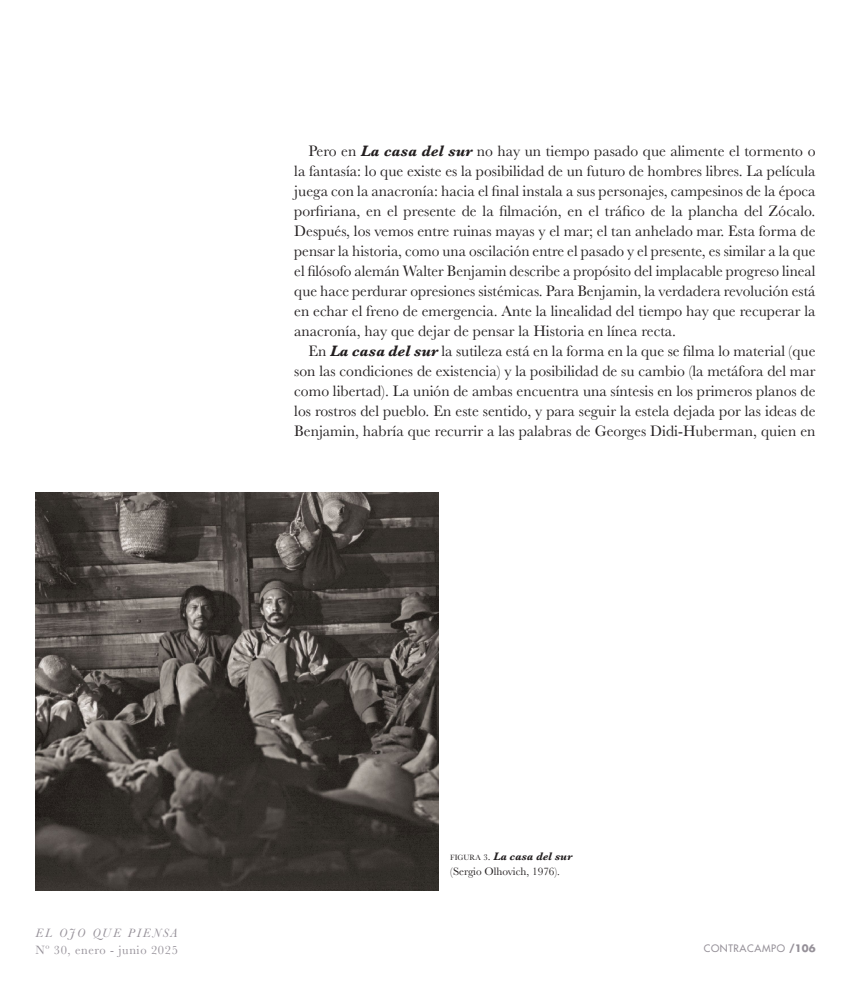
<style>
.page{position:relative;width:851px;height:993px;background:#fff}
.page>*{position:absolute;margin:0;border:0;box-sizing:border-box;transform-origin:0 0}
.cuerpo{font:15.62px/20px "Baskerville";color:#231f20;text-align:justify}
.t1{font:12.5px "Baskerville";letter-spacing:.05em;color:#969199}
.t2{font:italic 12.5px "Baskerville";letter-spacing:.16em;color:#969199}
.pie_de_foto{font:11.25px/15px "Baskerville";color:#231f20}
.t3{font:500 10px "Futura Std";letter-spacing:.06em;color:#969199}
.s1{font-weight:700;font-style:italic}
.s2{font-size:7.88px}
.s3{font-size:8.75px}
.s4{font-weight:700}
</style>
<div class="page">
<img style="left:35px;top:493px;width:404px;height:396px">
<p class="cuerpo" style="left:294px;top:141px;width:522px;text-indent:14px">Pero en <span class="s1">La casa del sur</span> no hay un tiempo pasado que alimente el tormento o la fantasía: lo que existe es la posibilidad de un futuro de hombres libres. La película juega con la anacronía: hacia el final instala a sus personajes, campesinos de la época porfiriana, en el presente de la filmación, en el tráfico de la plancha del Zócalo.<br>Después, los vemos entre ruinas mayas y el mar; el tan anhelado mar. Esta forma de pensar la historia, como una oscilación entre el pasado y el presente, es similar a la que el filósofo alemán Walter Benjamin describe a propósito del implacable progreso lineal que hace perdurar opresiones sistémicas. Para Benjamin, la verdadera revolución está en echar el freno de emergencia. Ante la linealidad del tiempo hay que recuperar la anacronía, hay que dejar de pensar la Historia en línea recta.</p>
<p class="cuerpo" style="left:294px;top:341px;width:522px;text-indent:14px">En <span class="s1">La casa del sur</span> la sutileza está en la forma en la que se filma lo material (que son las condiciones de existencia) y la posibilidad de su cambio (la metáfora del mar como libertad). La unión de ambas encuentra una síntesis en los primeros planos de los rostros del pueblo. En este sentido, y para seguir la estela dejada por las ideas de Benjamin, habría que recurrir a las palabras de Georges Didi-Huberman, quien en</p>
<p class="pie_de_foto" style="left:450px;top:848px;width:123px"><span class="s2">FIGURA</span> <span class="s3">3</span>. <span class="s1">La casa del sur </span>(Sergio Olhovich, 1976).</p>
<p class="t2" style="left:35px;top:923px;width:144px">EL OJO QUE PIENSA</p>
<p class="t1" style="left:35px;top:941px;width:144px">Nº 30, enero - junio 2025</p>
<p class="t3" style="left:703px;top:941px;width:113px">CONTRACAMPO <span class="s4">/106</span></p>
</div>
